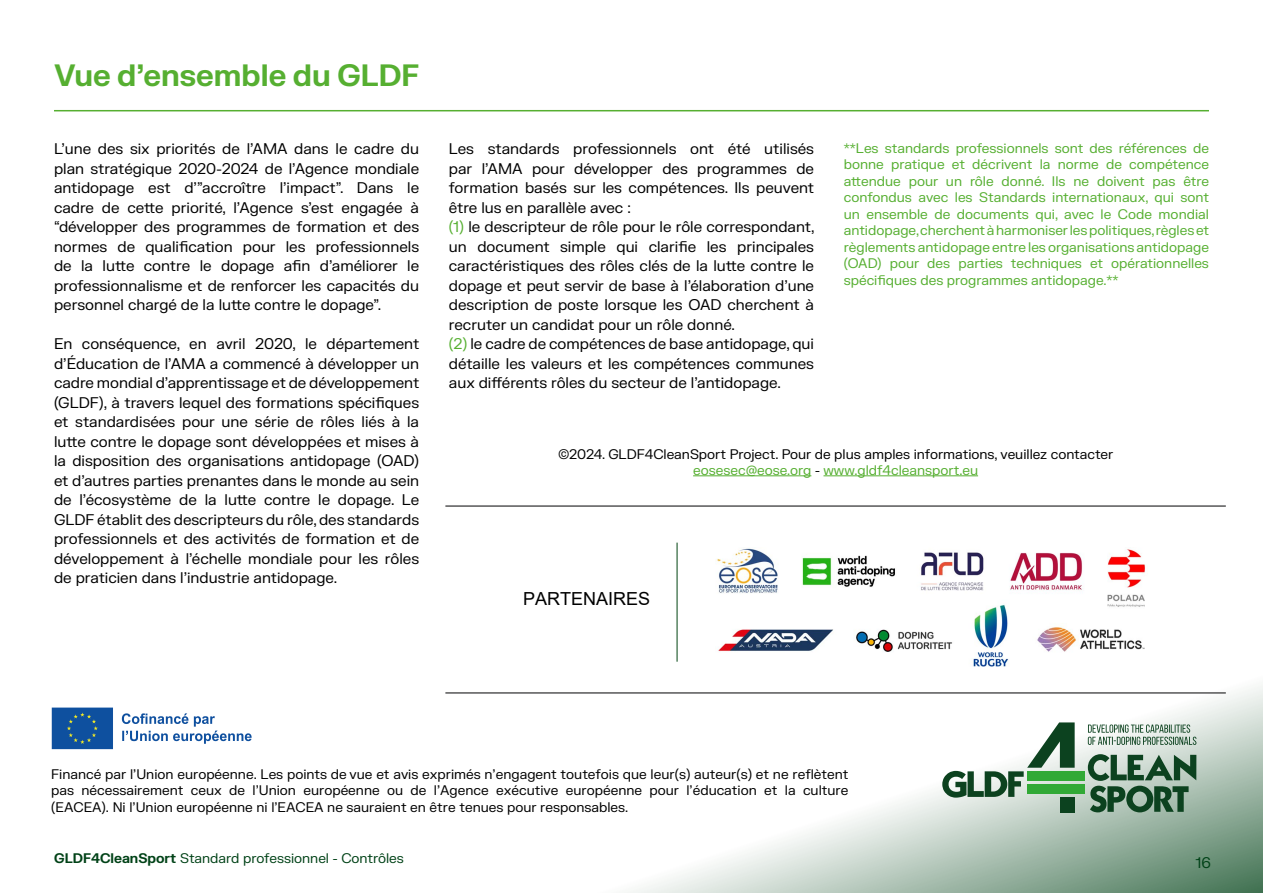
<style>
.page{position:relative;width:1263px;height:893px;background:#fff}
.page>*{position:absolute;margin:0;border:0;box-sizing:border-box;transform-origin:0 0}
.t1{font:700 30px "FK Grotesk";color:#56af31}
.t2{font:18px "Arial";color:#000}
.t3{font:15px/19.5px "FK Grotesk";color:#000;text-align:justify}
.t4{font:15px "FK Grotesk";color:#004217}
.t5{font:13.5px/16.5px "FK Grotesk";color:#56af31;text-align:justify}
.t6{font:13.5px/16.8px "FK Grotesk";color:#000;text-align:justify}
.t7{font:13.5px "FK Grotesk";color:#004217}
.s1{color:#56af31}
.s2{font-weight:700}
</style>
<div class="page">
<svg style="left:557px;top:578px;width:706px;height:315px"></svg>
<hr style="left:54px;top:110px;width:1155px;height:1px;background:#56af31">
<svg style="left:1088px;top:754px;width:108px;height:58px;background:#6b8c76"></svg>
<svg style="left:942px;top:723px;width:133px;height:75px"></svg>
<div style="left:1027px;top:771px;width:57px;height:9px;background:#31a936"></div>
<div style="left:1027px;top:784px;width:57px;height:10px;background:#31a936"></div>
<div style="left:1060px;top:797px;width:15px;height:15px;background:#0c421f"></div>
<svg style="left:1088px;top:724px;width:108px;height:21px"></svg>
<img style="left:51px;top:707px;width:201px;height:43px">
<hr style="left:445px;top:693px;width:781px;height:1px;background:#020203">
<img style="left:715px;top:548px;width:437px;height:118px">
<hr style="left:677px;top:543px;width:1px;height:119px;background:#041">
<hr style="left:823px;top:476px;width:155px;height:1px;background:#56af31">
<hr style="left:693px;top:476px;width:118px;height:1px;background:#56af31">
<hr style="left:445px;top:506px;width:781px;height:1px;background:#020203">
<h1 class="t1" style="left:54px;top:53px;width:367px">Vue d’ensemble du GLDF</h1>
<p class="t3" style="left:54px;top:138px;width:367px">L’une des six priorités de l’AMA dans le cadre du plan stratégique 2020-2024 de l’Agence mondiale antidopage est d’”accroître l’impact”. Dans le cadre de cette priorité, l’Agence s’est engagée à “développer des programmes de formation et des normes de qualification pour les professionnels de la lutte contre le dopage afin d’améliorer le professionnalisme et de renforcer les capacités du personnel chargé de la lutte contre le dopage”.</p>
<p class="t3" style="left:54px;top:333px;width:367px">En conséquence, en avril 2020, le département d’Éducation de l’AMA a commencé à développer un cadre mondial d’apprentissage et de développement (GLDF), à travers lequel des formations spécifiques et standardisées pour une série de rôles liés à la lutte contre le dopage sont développées et mises à la disposition des organisations antidopage (OAD) et d’autres parties prenantes dans le monde au sein de l’écosystème de la lutte contre le dopage. Le GLDF établit des descripteurs du rôle, des standards professionnels et des activités de formation et de développement à l’échelle mondiale pour les rôles de praticien dans l’industrie antidopage.</p>
<p class="t3" style="left:449px;top:138px;width:367px;text-align:left">Les standards professionnels ont été utilisés par l’AMA pour développer des programmes de formation basés sur les compétences. Ils peuvent être lus en parallèle avec :<br><span class="s1">(1)</span> le descripteur de rôle pour le rôle correspondant, un document simple qui clarifie les principales caractéristiques des rôles clés de la lutte contre le dopage et peut servir de base à l’élaboration d’une description de poste lorsque les OAD cherchent à recruter un candidat pour un rôle donné.<br><span class="s1">(2)</span> le cadre de compétences de base antidopage, qui détaille les valeurs et les compétences communes aux différents rôles du secteur de l’antidopage.</p>
<p class="t5" style="left:844px;top:139px;width:367px">**Les standards professionnels sont des références de bonne pratique et décrivent la norme de compétence attendue pour un rôle donné. Ils ne doivent pas être confondus avec les Standards internationaux, qui sont un ensemble de documents qui, avec le Code mondial antidopage, cherchent à harmoniser les politiques, règles et règlements antidopage entre les organisations antidopage (OAD) pour des parties techniques et opérationnelles spécifiques des programmes antidopage.**</p>
<p class="t6" style="left:558px;top:445px;width:557px;text-align:center">©2024. GLDF4CleanSport Project. Pour de plus amples informations, veuillez contacter <span class="s1">eosesec@eose.org</span> - <span class="s1">www.gldf4cleansport.eu</span></p>
<p class="t2" style="left:523px;top:586px;width:129px">PARTENAIRES</p>
<p class="t6" style="left:51px;top:765px;width:799px">Financé par l’Union européenne. Les points de vue et avis exprimés n’engagent toutefois que leur(s) auteur(s) et ne reflètent pas nécessairement ceux de l’Union européenne ou de l’Agence exécutive européenne pour l’éducation et la culture (EACEA). Ni l’Union européenne ni l’EACEA ne sauraient en être tenues pour responsables.</p>
<p class="t7" style="left:54px;top:848px;width:351px"><span class="s2">GLDF4CleanSport</span> Standard professionnel - Contrôles</p>
<p class="t4" style="left:1195px;top:852px;width:17px">16</p>
</div>
